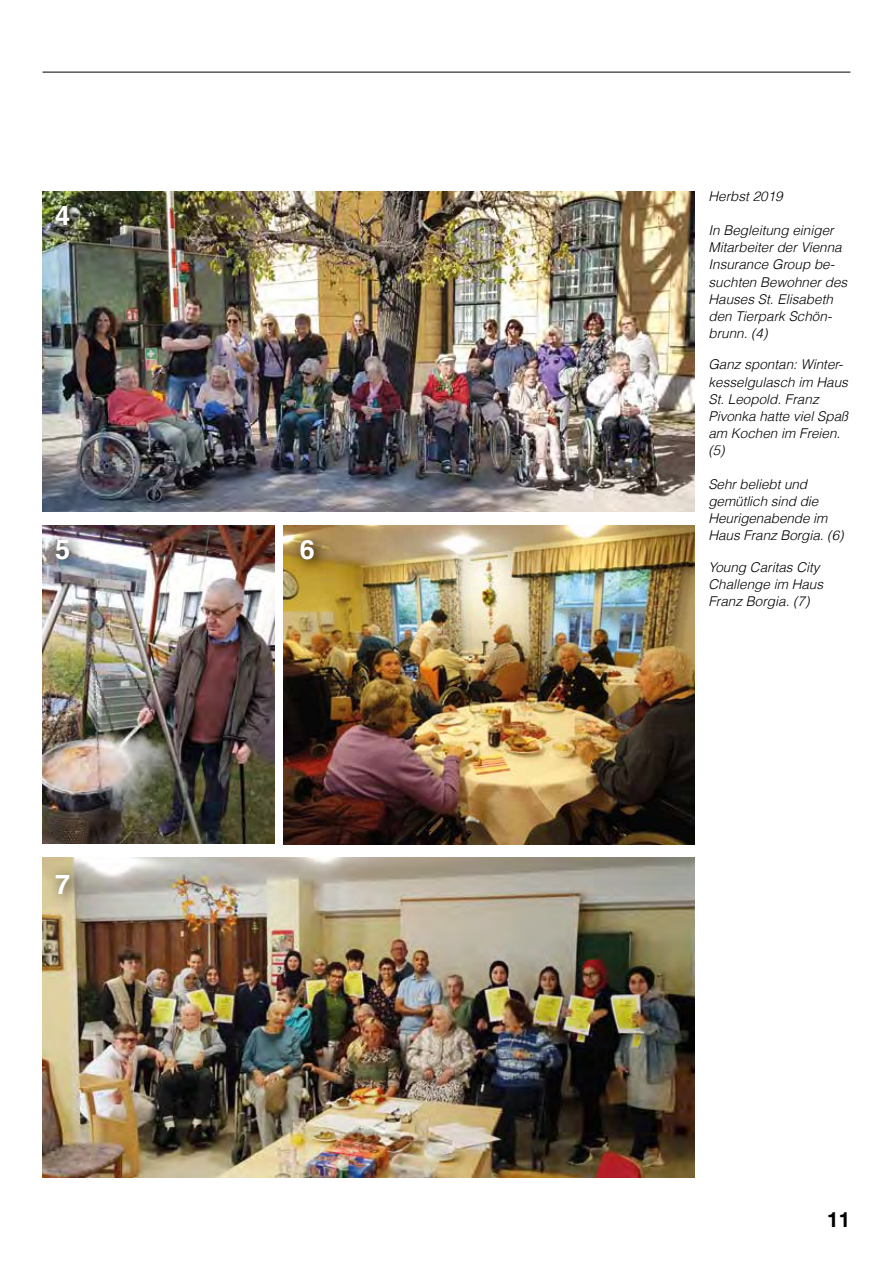
<style>
.page{position:relative;width:893px;height:1263px;background:#fff}
.page>*{position:absolute;margin:0;border:0;box-sizing:border-box;transform-origin:0 0}
.t1{font:700 27px "Helvetica LT Com";color:#fff}
.t2{font:700 21px "Helvetica LT Com";color:#000}
.t3{font:italic 300 13.5px/17.1px "Helvetica LT Com";color:#000}
</style>
<div class="page">
<img style="left:284px;top:525px;width:410px;height:319px">
<hr style="left:43px;top:72px;width:807px;height:1px;background:#000">
<img style="left:43px;top:191px;width:651px;height:320px">
<img style="left:43px;top:858px;width:651px;height:320px">
<img style="left:43px;top:525px;width:231px;height:319px">
<svg style="left:51px;top:200px;width:29px;height:35px"></svg>
<svg style="left:46px;top:529px;width:40px;height:47px;background:#9a9aa4"></svg>
<svg style="left:46px;top:864px;width:40px;height:45px;background:#beb493"></svg>
<svg style="left:290px;top:529px;width:41px;height:47px;background:#a7883e"></svg>
<h1 class="t1" style="left:55px;top:199px;width:17px">4</h1>
<h1 class="t1" style="left:55px;top:533px;width:17px">5</h1>
<h1 class="t1" style="left:55px;top:868px;width:17px">7</h1>
<h1 class="t1" style="left:300px;top:533px;width:17px">6</h1>
<p class="t3" style="left:708px;top:188px;width:76px">Herbst 2019</p>
<p class="t3" style="left:708px;top:222px;width:140px">In Begleitung einiger<br>Mitarbeiter der Vienna<br>Insurance Group be&shy;suchten Bewohner des<br>Hauses St. Elisabeth den Tierpark Schön&shy;brunn. (4)</p>
<p class="t3" style="left:708px;top:356px;width:141px">Ganz spontan: Winter&shy;kesselgulasch im Haus<br>St. Leopold. Franz<br>Pivonka hatte viel Spaß am Kochen im Freien. (5)</p>
<p class="t3" style="left:708px;top:476px;width:137px">Sehr beliebt und gemütlich sind die<br>Heurigenabende im<br>Haus Franz Borgia. (6)</p>
<p class="t3" style="left:708px;top:558px;width:116px">Young Caritas City<br>Challenge im Haus<br>Franz Borgia. (7)</p>
<h2 class="t2" style="left:827px;top:1207px;width:25px">11</h2>
</div>
